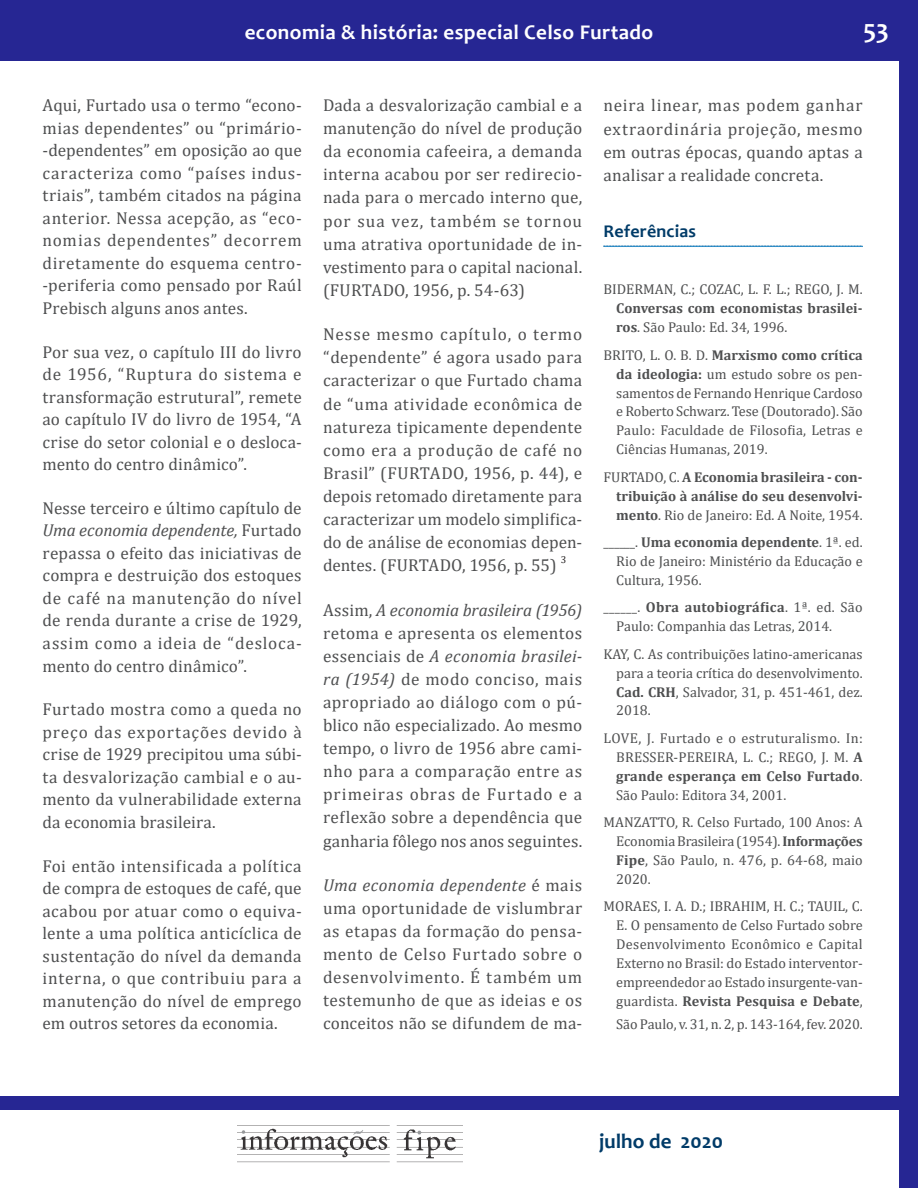
<style>
.page{position:relative;width:918px;height:1188px;background:#fff}
.page>*{position:absolute;margin:0;border:0;box-sizing:border-box;transform-origin:0 0}
.t1{font:700 27px "Candara";color:#fff}
.t2{font:700 21px "Candara";letter-spacing:.02em;color:#fff}
.t3{font:700 21px "Candara";color:#003b68}
.t4{font:700 18px "Candara";letter-spacing:.01em;color:#003b68}
.t5{font:17.25px/23.1px "Cambria";letter-spacing:.01em;color:#4e4f50;text-align:justify}
.t6{font:14.25px/18.9px "Cambria";color:#4e4f50;text-align:justify}
.t7{font:700 14.25px/18.9px "Cambria";color:#4e4f50}
.t8{font:10.05px "Cambria";color:#231f20}
.s1{font-style:italic}
.s2{font-weight:400}
.s3{font-weight:700}
</style>
<div class="page">
<div style="left:899px;top:0;width:19px;height:1188px;background:#262693"></div>
<div style="left:0;top:0;width:918px;height:61px;background:#262693"></div>
<img style="left:238px;top:1128px;width:225px;height:35px">
<div style="left:0;top:1097px;width:918px;height:13px;background:#262693"></div>
<svg style="left:603px;top:246px;width:260px;height:1px"></svg>
<p class="t2" style="left:245px;top:19px;width:410px">economia &amp; história: especial Celso Furtado</p>
<h1 class="t1" style="left:863px;top:12px;width:27px">53</h1>
<p class="t5" style="left:43px;top:94px;width:261px;line-height:22.5px">Aqui, Furtado usa o termo “econo&shy;mias dependentes” ou “primário--dependentes” em oposição ao que caracteriza como “países indus&shy;triais”, também citados na página anterior. Nessa acepção, as “eco&shy;nomias dependentes” decorrem diretamente do esquema centro--periferia como pensado por Raúl Prebisch alguns anos antes.</p>
<p class="t5" style="left:43px;top:340px;width:261px;line-height:22.5px">Por sua vez, o capítulo III do livro de 1956, “Ruptura do sistema e transformação estrutural”, remete ao capítulo IV do livro de 1954, “A crise do setor colonial e o desloca&shy;mento do centro dinâmico”.</p>
<p class="t5" style="left:43px;top:497px;width:261px;line-height:22.5px">Nesse terceiro e último capítulo de <span class="s1">Uma economia dependente,</span> Furtado repassa o efeito das iniciativas de compra e destruição dos estoques de café na manutenção do nível de renda durante a crise de 1929, assim como a ideia de “desloca&shy;mento do centro dinâmico”.</p>
<p class="t5" style="left:43px;top:698px;width:261px;line-height:22.5px">Furtado mostra como a queda no preço das exportações devido à crise de 1929 precipitou uma súbi&shy;ta desvalorização cambial e o au&shy;mento da vulnerabilidade externa da economia brasileira.</p>
<p class="t5" style="left:43px;top:854px;width:261px;line-height:22.5px">Foi então intensificada a política de compra de estoques de café, que acabou por atuar como o equiva&shy;lente a uma política anticíclica de sustentação do nível da demanda interna, o que contribuiu para a manutenção do nível de emprego em outros setores da economia.</p>
<p class="t5" style="left:323px;top:94px;width:261px">Dada a desvalorização cambial e a manutenção do nível de produção da economia cafeeira, a demanda interna acabou por ser redirecio&shy;nada para o mercado interno que, por sua vez, também se tornou uma atrativa oportunidade de in&shy;vestimento para o capital nacional. (FURTADO, 1956, p. 54-63)</p>
<p class="t5" style="left:323px;top:323px;width:261px">Nesse mesmo capítulo, o termo “dependente” é agora usado para caracterizar o que Furtado chama de “uma atividade econômica de natureza tipicamente dependente como era a produção de café no Brasil” (FURTADO, 1956, p. 44), e depois retomado diretamente para caracterizar um modelo simplifica&shy;do de análise de economias depen&shy;dentes. (FURTADO, 1956, p. 55)</p>
<p class="t8" style="left:561px;top:553px;width:7px">3</p>
<p class="t5" style="left:323px;top:598px;width:261px">Assim, <span class="s1">A economia brasileira (1956) </span>retoma e apresenta os elementos essenciais de <span class="s1">A economia brasilei&shy;ra (1954)</span> de modo conciso, mais apropriado ao diálogo com o pú&shy;blico não especializado. Ao mesmo tempo, o livro de 1956 abre cami&shy;nho para a comparação entre as primeiras obras de Furtado e a reflexão sobre a dependência que ganharia fôlego nos anos seguintes.</p>
<p class="t5" style="left:323px;top:873px;width:261px"><span class="s1">Uma economia dependente</span> é mais uma oportunidade de vislumbrar as etapas da formação do pensa&shy;mento de Celso Furtado sobre o desenvolvimento. É também um testemunho de que as ideias e os conceitos não se difundem de ma-</p>
<p class="t5" style="left:603px;top:94px;width:261px">neira linear, mas podem ganhar extraordinária projeção, mesmo em outras épocas, quando aptas a analisar a realidade concreta.</p>
<p class="t4" style="left:603px;top:220px;width:94px">Referências</p>
<p class="t6" style="left:603px;top:280px;width:261px">BIDERMAN, C.; COZAC, L. F. L.; REGO, J. M.</p>
<p class="t7" style="left:616px;top:299px;width:248px">Conversas com economistas brasilei&shy;ros<span class="s2">. São Paulo: Ed. 34, 1996.</span></p>
<p class="t6" style="left:616px;top:345px;width:248px;text-indent:-13px">BRITO, L. O. B. D. <span class="s3">Marxismo como crítica da ideologia:</span> um estudo sobre os pen&shy;samentos de Fernando Henrique Cardoso e Roberto Schwarz. Tese (Doutorado). São Paulo: Faculdade de Filosofia, Letras e Ciências Humanas, 2019.</p>
<p class="t7" style="left:616px;top:467px;width:248px;text-align:justify;text-indent:-13px"><span class="s2">FURTADO, C.</span> A Economia brasileira - con&shy;tribuição à análise do seu desenvolvi&shy;mento<span class="s2">. Rio de Janeiro: Ed. A Noite, 1954.</span></p>
<p class="t6" style="left:616px;top:533px;width:248px;text-indent:-13px">______. <span class="s3">Uma economia dependente</span>. 1ª. ed.<br>Rio de Janeiro: Ministério da Educação e Cultura, 1956.</p>
<p class="t6" style="left:616px;top:598px;width:248px;text-indent:-13px">______. <span class="s3">Obra autobiográfica</span>. 1ª. ed. São<br>Paulo: Companhia das Letras, 2014.</p>
<p class="t6" style="left:616px;top:644px;width:248px;text-indent:-13px">KAY, C. As contribuições latino-americanas para a teoria crítica do desenvolvimento.<br><span class="s3">Cad. CRH</span>, Salvador, 31, p. 451-461, dez.<br>2018.</p>
<p class="t6" style="left:616px;top:728px;width:248px;text-indent:-13px">LOVE, J. Furtado e o estruturalismo. In:<br>BRESSER-PEREIRA, L. C.; REGO, J. M. <span class="s3">A grande esperança em Celso Furtado</span>.<br>São Paulo: Editora 34, 2001.</p>
<p class="t6" style="left:616px;top:813px;width:248px;text-indent:-13px">MANZATTO, R. Celso Furtado, 100 Anos: A Economia Brasileira (1954). <span class="s3">Informações Fipe</span>, São Paulo, n. 476, p. 64-68, maio 2020.</p>
<p class="t6" style="left:616px;top:897px;width:248px;text-indent:-13px">MORAES, I. A. D.; IBRAHIM, H. C.; TAUIL, C.<br>E. O pensamento de Celso Furtado sobre Desenvolvimento Econômico e Capital Externo no Brasil: do Estado interventor&shy;empreendedor ao Estado insurgente-van&shy;guardista. <span class="s3">Revista Pesquisa e Debate</span>,</p>
<p class="t6" style="left:616px;top:1015px;width:248px">São Paulo, v. 31, n. 2, p. 143-164, fev. 2020.</p>
<p class="t3" style="left:599px;top:1128px;width:125px">julho de 2020</p>
</div>
